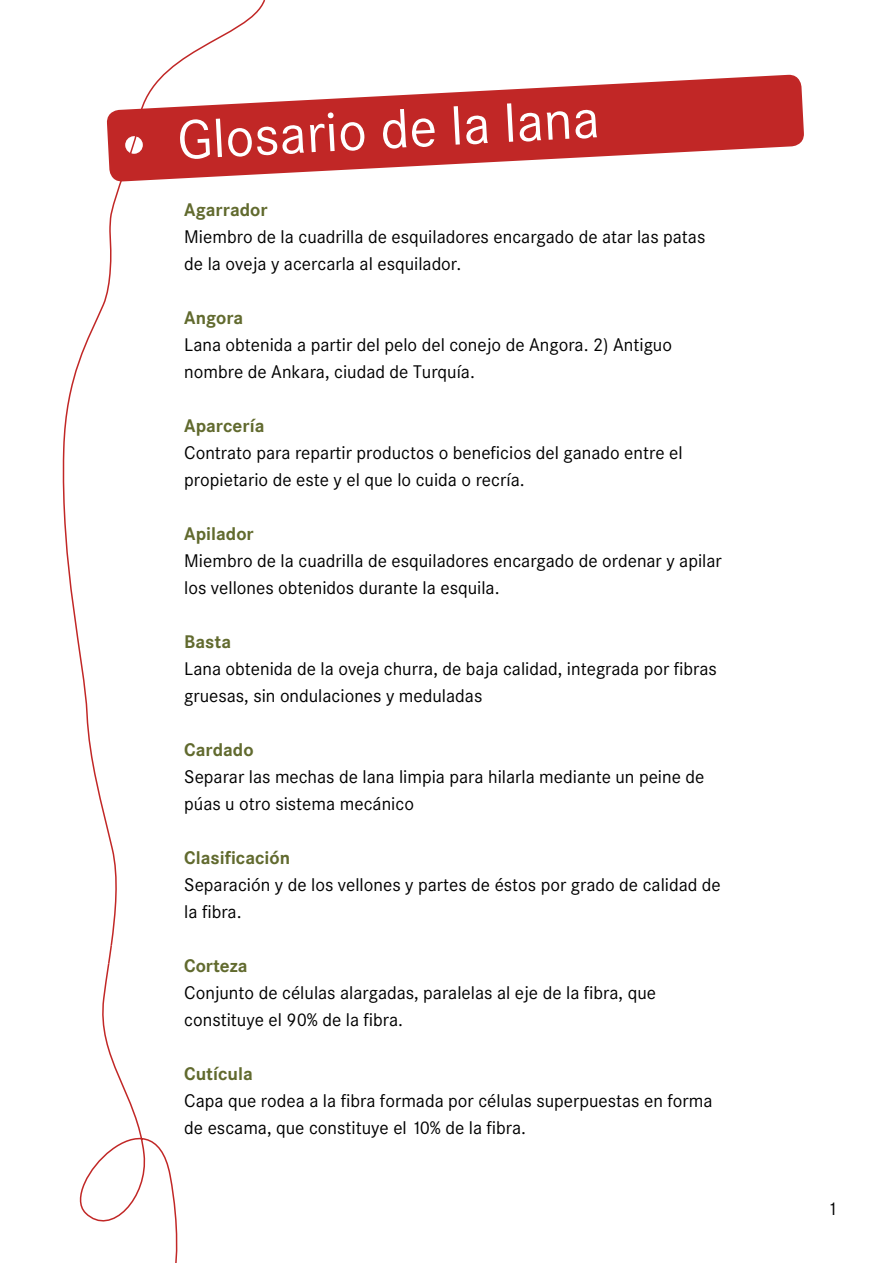
<style>
.page{position:relative;width:893px;height:1263px;background:#fff}
.page>*{position:absolute;margin:0;border:0;box-sizing:border-box;transform-origin:0 0}
.t1{font:54px "Corporate SBQ";color:#fff}
.t2{font:18px/27px "Corporate SBQ";color:#000}
.t3{font:700 18px "Corporate SBQ";color:#616a2e}
</style>
<div class="page">
<svg style="left:266px;top:74px;width:538px;height:100px;fill:#c12726"></svg>
<svg style="left:62px;top:0;width:204px;height:944px"></svg>
<svg style="left:79px;top:944px;width:99px;height:319px"></svg>
<h1 class="t1" style="left:176px;top:109px;width:424px;rotate:-3deg">Glosario de la lana</h1>
<p class="t3" style="left:184px;top:199px;width:85px">Agarrador</p>
<p class="t2" style="left:184px;top:223px;width:523px">Miembro de la cuadrilla de esquiladores encargado de atar las patas de la oveja y acercarla al esquilador.</p>
<p class="t3" style="left:184px;top:307px;width:61px">Angora</p>
<p class="t2" style="left:184px;top:331px;width:489px">Lana obtenida a partir del pelo del conejo de Angora. 2) Antiguo nombre de Ankara, ciudad de Turquía.</p>
<p class="t3" style="left:184px;top:415px;width:82px">Aparcería</p>
<p class="t2" style="left:184px;top:439px;width:500px">Contrato para repartir productos o beneficios del ganado entre el propietario de este y el que lo cuida o recría.</p>
<p class="t3" style="left:184px;top:523px;width:71px">Apilador</p>
<p class="t2" style="left:184px;top:547px;width:539px">Miembro de la cuadrilla de esquiladores encargado de ordenar y apilar los vellones obtenidos durante la esquila.</p>
<p class="t3" style="left:184px;top:631px;width:48px">Basta</p>
<p class="t2" style="left:184px;top:655px;width:534px">Lana obtenida de la oveja churra, de baja calidad, integrada por fibras gruesas, sin ondulaciones y meduladas</p>
<p class="t3" style="left:184px;top:739px;width:71px">Cardado</p>
<p class="t2" style="left:184px;top:763px;width:522px">Separar las mechas de lana limpia para hilarla mediante un peine de púas u otro sistema mecánico</p>
<p class="t3" style="left:184px;top:847px;width:107px">Clasificación</p>
<p class="t2" style="left:184px;top:871px;width:538px">Separación y de los vellones y partes de éstos por grado de calidad de la fibra.</p>
<p class="t3" style="left:184px;top:955px;width:65px">Corteza</p>
<p class="t2" style="left:184px;top:979px;width:473px">Conjunto de células alargadas, paralelas al eje de la fibra, que constituye el 90% de la fibra.</p>
<p class="t3" style="left:184px;top:1063px;width:70px">Cutícula</p>
<p class="t2" style="left:184px;top:1087px;width:530px">Capa que rodea a la fibra formada por células superpuestas en forma de escama, que constituye el 10% de la fibra.</p>
<p class="t2" style="left:828px;top:1195px;width:12px">1</p>
</div>
